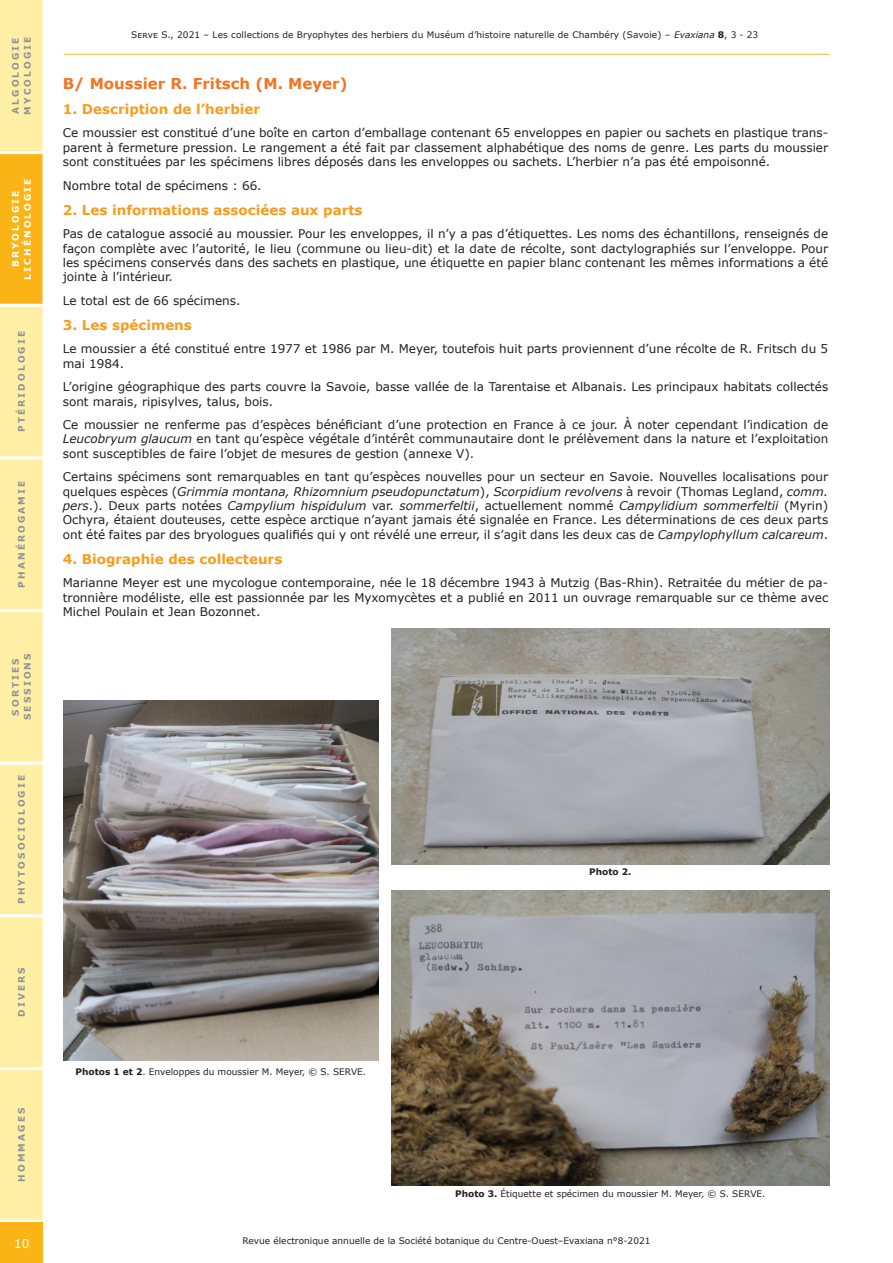
<style>
.page{position:relative;width:893px;height:1263px;background:#fff}
.page>*{position:absolute;margin:0;border:0;box-sizing:border-box;transform-origin:0 0}
.t1{font:700 15px "Verdana";color:#f47521}
.t2{font:700 13.5px "Verdana";color:#f89c1c}
.t3{font:12px/14.4px "Verdana";color:#231f20;text-align:justify}
.t4{font:12px "Verdana";color:#fff}
.Légende_photo{font:9px "Verdana";color:#231f20}
.t5{font:700 9px/12px "Verdana";letter-spacing:.235em;color:#8f9297;text-align:center}
.t6{font:700 9px/12px "Verdana";letter-spacing:.235em;color:#fff;text-align:center}
.Légende_photo-2{font:700 9px "Verdana";color:#231f20}
.s1{font-style:italic}
.s2{font-weight:700}
</style>
<div class="page">
<div style="left:0;top:1px;width:43px;height:1218px;background:#ffefa4"></div>
<div style="left:0;top:154px;width:43px;height:150px;background:#fbb416"></div>
<hr style="left:0;top:1067px;width:43px;height:3px;background:#fff">
<hr style="left:0;top:914px;width:43px;height:3px;background:#fff">
<hr style="left:0;top:762px;width:43px;height:3px;background:#fff">
<hr style="left:0;top:609px;width:43px;height:3px;background:#fff">
<hr style="left:0;top:456px;width:43px;height:3px;background:#fff">
<hr style="left:0;top:304px;width:43px;height:3px;background:#fff">
<hr style="left:0;top:151px;width:43px;height:3px;background:#fff">
<div style="left:0;top:1222px;width:43px;height:41px;background:#fbb416"></div>
<hr style="left:0;top:0;width:43px;height:1px;background:#ffefa4">
<hr style="left:64px;top:54px;width:765px;height:1px;background:#fbb416">
<img style="left:64px;top:700px;width:314px;height:361px">
<img style="left:392px;top:891px;width:437px;height:294px">
<img style="left:392px;top:629px;width:437px;height:235px">
<p class="t5" style="left:9px;top:115px;width:79px;text-align:left;rotate:-90deg">ALGOLOGIE<br>MYCOLOGIE</p>
<p class="t6" style="left:9px;top:279px;width:103px;rotate:-90deg">BRYOLOGIE<br>LICHÉNOLOGIE</p>
<p class="t5" style="left:15px;top:432px;width:102px;rotate:-90deg">PTÉRIDOLOGIE</p>
<p class="t5" style="left:15px;top:588px;width:108px;rotate:-90deg">PHANÉROGAMIE</p>
<p class="t5" style="left:9px;top:720px;width:68px;rotate:-90deg">SORTIES<br>SESSIONS</p>
<p class="t5" style="left:15px;top:904px;width:131px;rotate:-90deg">PHYTOSOCIOLOGIE</p>
<p class="t5" style="left:15px;top:1017px;width:51px;rotate:-90deg">DIVERS</p>
<p class="t5" style="left:15px;top:1182px;width:75px;rotate:-90deg">HOMMAGES</p>
<p class="Légende_photo" style="left:131px;top:29px;width:629px">Serve S., 2021 – Les collections de Bryophytes des herbiers du Muséum d’histoire naturelle de Chambéry (Savoie) – <span class="s1">Evaxiana</span> <span class="s2">8</span>, 3 - 23</p>
<p class="t1" style="left:63px;top:73px;width:286px">B/ Moussier R. Fritsch (M. Meyer)</p>
<p class="t2" style="left:63px;top:100px;width:199px">1. Description de l’herbier</p>
<p class="t3" style="left:63px;top:126px;width:767px">Ce moussier est constitué d’une boîte en carton d’emballage contenant 65 enveloppes en papier ou sachets en plastique trans&shy;parent à fermeture pression. Le rangement a été fait par classement alphabétique des noms de genre. Les parts du moussier sont constituées par les spécimens libres déposés dans les enveloppes ou sachets. L’herbier n’a pas été empoisonné.</p>
<p class="t3" style="left:63px;top:178px;width:200px">Nombre total de spécimens : 66.</p>
<p class="t2" style="left:63px;top:200px;width:301px">2. Les informations associées aux parts</p>
<p class="t3" style="left:63px;top:227px;width:767px">Pas de catalogue associé au moussier. Pour les enveloppes, il n’y a pas d’étiquettes. Les noms des échantillons, renseignés de façon complète avec l’autorité, le lieu (commune ou lieu-dit) et la date de récolte, sont dactylographiés sur l’enveloppe. Pour les spécimens conservés dans des sachets en plastique, une étiquette en papier blanc contenant les mêmes informations a été jointe à l’intérieur.</p>
<p class="t3" style="left:63px;top:293px;width:179px">Le total est de 66 spécimens.</p>
<p class="t2" style="left:63px;top:316px;width:131px">3. Les spécimens</p>
<p class="t3" style="left:63px;top:342px;width:767px">Le moussier a été constitué entre 1977 et 1986 par M. Meyer, toutefois huit parts proviennent d’une récolte de R. Fritsch du 5 mai 1984.</p>
<p class="t3" style="left:63px;top:380px;width:767px">L’origine géographique des parts couvre la Savoie, basse vallée de la Tarentaise et Albanais. Les principaux habitats collectés sont marais, ripisylves, talus, bois.</p>
<p class="t3" style="left:63px;top:417px;width:767px">Ce moussier ne renferme pas d’espèces bénéficiant d’une protection en France à ce jour. À noter cependant l’indication de <span class="s1">Leucobryum glaucum</span> en tant qu’espèce végétale d’intérêt communautaire dont le prélèvement dans la nature et l’exploitation sont susceptibles de faire l’objet de mesures de gestion (annexe V).</p>
<p class="t3" style="left:63px;top:470px;width:767px">Certains spécimens sont remarquables en tant qu’espèces nouvelles pour un secteur en Savoie. Nouvelles localisations pour quelques espèces (<span class="s1">Grimmia montana, Rhizomnium pseudopunctatum</span>), <span class="s1">Scorpidium revolvens</span> à revoir (Thomas Legland, <span class="s1">comm. pers</span>.). Deux parts notées <span class="s1">Campylium hispidulum</span> var. <span class="s1">sommerfeltii</span>, actuellement nommé <span class="s1">Campylidium sommerfeltii</span> (Myrin)<br>Ochyra, étaient douteuses, cette espèce arctique n’ayant jamais été signalée en France. Les déterminations de ces deux parts ont été faites par des bryologues qualifiés qui y ont révélé une erreur, il s’agit dans les deux cas de <span class="s1">Campylophyllum calcareum</span>.</p>
<p class="t2" style="left:63px;top:550px;width:221px">4. Biographie des collecteurs</p>
<p class="t3" style="left:63px;top:576px;width:767px">Marianne Meyer est une mycologue contemporaine, née le 18 décembre 1943 à Mutzig (Bas-Rhin). Retraitée du métier de pa&shy;tronnière modéliste, elle est passionnée par les Myxomycètes et a publié en 2011 un ouvrage remarquable sur ce thème avec Michel Poulain et Jean Bozonnet.</p>
<p class="Légende_photo" style="left:76px;top:1066px;width:292px"><span class="s2">Photos 1 et 2</span>. Enveloppes du moussier M. Meyer, © S. SERVE.</p>
<p class="Légende_photo-2" style="left:589px;top:865px;width:44px">Photo 2.</p>
<p class="Légende_photo" style="left:455px;top:1187px;width:312px"><span class="s2">Photo 3.</span> Étiquette et spécimen du moussier M. Meyer, © S. SERVE.</p>
<p class="t4" style="left:14px;top:1235px;width:17px">10</p>
<p class="Légende_photo" style="left:242px;top:1235px;width:409px">Revue électronique annuelle de la Société botanique du Centre-Ouest–Evaxiana n°8-2021</p>
</div>
